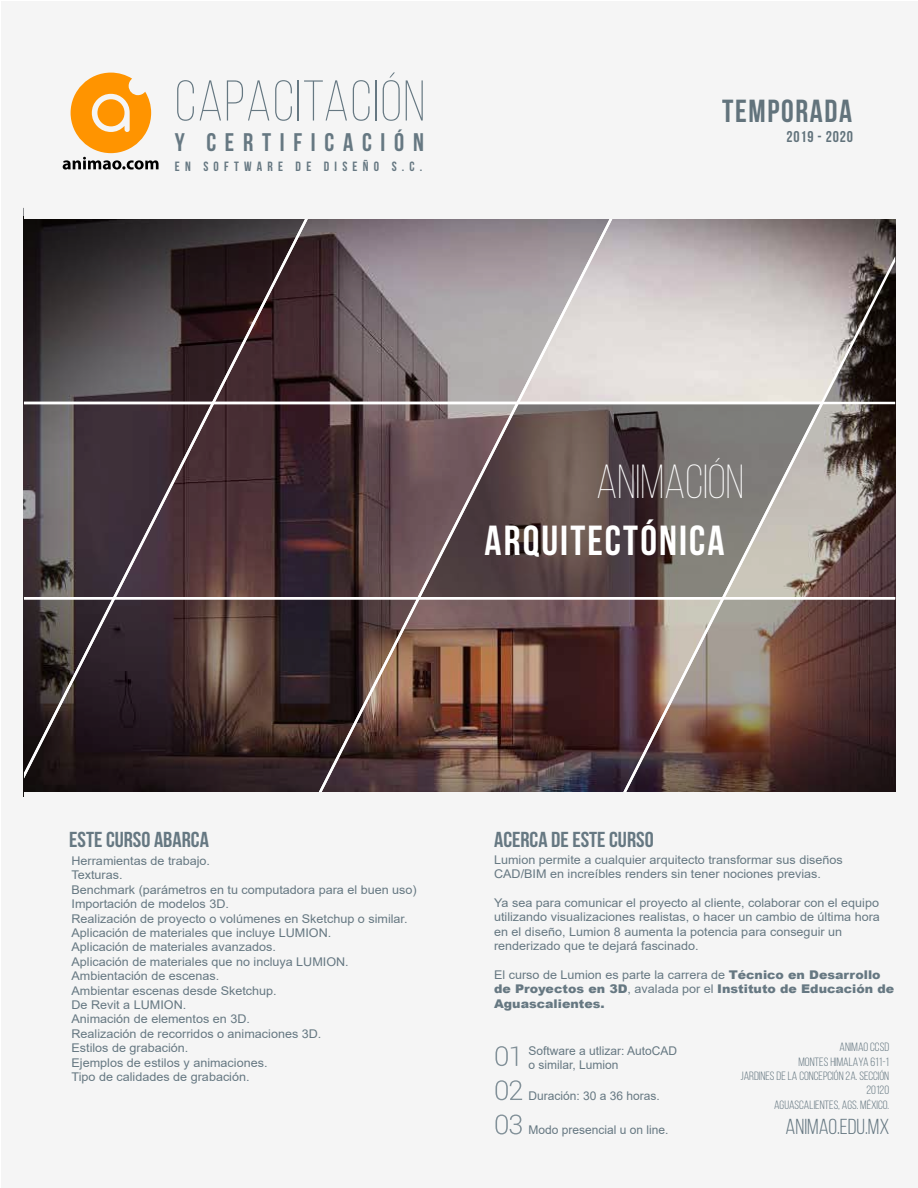
<style>
.page{position:relative;width:918px;height:1188px;background:#fff}
.page>*{position:absolute;margin:0;border:0;box-sizing:border-box;transform-origin:0 0}
.t1{font:300 57.3px "Bebas Neue";letter-spacing:.025em;color:#667882}
.t2{font:300 47.7px "Bebas Neue";color:#fff}
.t3{font:700 42px "Bebas Neue";letter-spacing:.05em;color:#fff}
.t4{font:700 31.95px "Bebas Neue";letter-spacing:.05em;color:#667882}
.t5{font:700 25.5px "Bebas Neue";letter-spacing:.345em;color:#667882}
.t6{font:700 21.6px "Bebas Neue";color:#667882;scale:1.05 1}
.t7{font:21.6px "Bebas Neue";color:#667882;scale:1.05 1}
.t8{font:700 15.6px "Bebas Neue";letter-spacing:.05em;color:#667882}
.t9{font:700 13.5px "Bebas Neue";letter-spacing:.39em;color:#667882}
.t10{font:12px/14.4px "Arial";color:#667882;scale:1.05 1}
.t11{font:900 12px/14.4px "Arial";color:#667882;scale:1.05 1}
.t12{font:12px/14.4px "Bebas Neue";color:#667882;text-align:right;scale:1.05 1}
.t13{font:12px/14.4px "Arial";color:#667882}
.s1{font-weight:400}
</style>
<div class="page">
<div style="left:1px;top:2px;width:917px;height:1186px;background:#f5f5f5"></div>
<svg style="left:24px;top:219px;width:187px;height:183px;background:#3d3639"></svg>
<svg style="left:211px;top:219px;width:305px;height:183px;background:#6e6165"></svg>
<svg style="left:516px;top:219px;width:205px;height:183px;background:#cbc5c5"></svg>
<svg style="left:520px;top:404px;width:201px;height:193px;background:#645654"></svg>
<svg style="left:215px;top:404px;width:305px;height:193px;background:#543e42"></svg>
<svg style="left:24px;top:404px;width:191px;height:193px;background:#4d3f45"></svg>
<svg style="left:721px;top:219px;width:174px;height:378px;background:#978f8b"></svg>
<svg style="left:24px;top:599px;width:294px;height:193px;background:#37292a"></svg>
<svg style="left:725px;top:599px;width:170px;height:193px;background:#5f453f"></svg>
<img style="left:318px;top:599px;width:407px;height:193px">
<svg style="left:63px;top:73px;width:96px;height:97px"></svg>
<svg style="left:496px;top:1046px;width:21px;height:20px"></svg>
<svg style="left:496px;top:1080px;width:26px;height:20px"></svg>
<svg style="left:496px;top:1115px;width:26px;height:19px"></svg>
<h1 class="t1" style="left:175px;top:70px;width:252px">CAPACITACIÓN</h1>
<h3 class="t5" style="left:175px;top:128px;width:251px">Y CERTIFICACIÓN</h3>
<p class="t9" style="left:175px;top:159px;width:249px">EN SOFTWARE DE DISEÑO S.C.</p>
<h3 class="t4" style="left:722px;top:93px;width:131px">TEMPORADA</h3>
<h3 class="t8" style="left:787px;top:128px;width:68px">2019 - 2020</h3>
<h2 class="t2" style="left:596px;top:456px;width:149px">ANIMACIÓN</h2>
<h3 class="t3" style="left:485px;top:518px;width:242px">ARQUITECTÓNICA</h3>
<h3 class="t6" style="left:69px;top:827px;width:135px">ESTE CURSO ABARCA</h3>
<h3 class="t6" style="left:494px;top:827px;width:153px">ACERCA DE ESTE CURSO</h3>
<p class="t10" style="left:72px;top:854px;width:330px">Herramientas de trabajo.<br>Texturas.<br>Benchmark (parámetros en tu computadora para el buen uso)<br>Importación de modelos 3D.<br>Realización de proyecto o volúmenes en Sketchup o similar.<br>Aplicación de materiales que incluye LUMION.<br>Aplicación de materiales avanzados.<br>Aplicación de materiales que no incluya LUMION.<br>Ambientación de escenas.<br>Ambientar escenas desde Sketchup.<br>De Revit a LUMION.<br>Animación de elementos en 3D.<br>Realización de recorridos o animaciones 3D.<br>Estilos de grabación.<br>Ejemplos de estilos y animaciones.<br>Tipo de calidades de grabación.</p>
<p class="t10" style="left:494px;top:852px;width:334px">Lumion permite a cualquier arquitecto transformar sus diseños<br>CAD/BIM en increíbles renders sin tener nociones previas.</p>
<p class="t10" style="left:494px;top:895px;width:369px">Ya sea para comunicar el proyecto al cliente, colaborar con el equipo utilizando visualizaciones realistas, o hacer un cambio de última hora en el diseño, Lumion 8 aumenta la potencia para conseguir un renderizado que te dejará fascinado.</p>
<p class="t11" style="left:494px;top:967px;width:383px"><span class="s1">El curso de Lumion es parte la carrera de</span> Técnico en Desarrollo de Proyectos en 3D<span class="s1">, avalada por el</span> Instituto de Educación de<br>Aguascalientes.</p>
<p class="t13" style="left:528px;top:1043px;width:150px">Software a utlizar: AutoCAD o similar, Lumion</p>
<p class="t13" style="left:528px;top:1089px;width:133px">Duración: 30 a 36 horas.</p>
<p class="t13" style="left:528px;top:1123px;width:142px">Modo presencial u on line.</p>
<h3 class="t7" style="left:786px;top:1115px;width:100px">ANIMAO.EDU.MX</h3>
<p class="t12" style="left:741px;top:1040px;width:143px">ANIMAO CCSD<br>MONTES HIMALAYA 611-1<br>JARDINES DE LA CONCEPCIÓN 2A. SECCIÓN<br>20120<br>AGUASCALIENTES, AGS. MÉXICO.</p>
</div>
